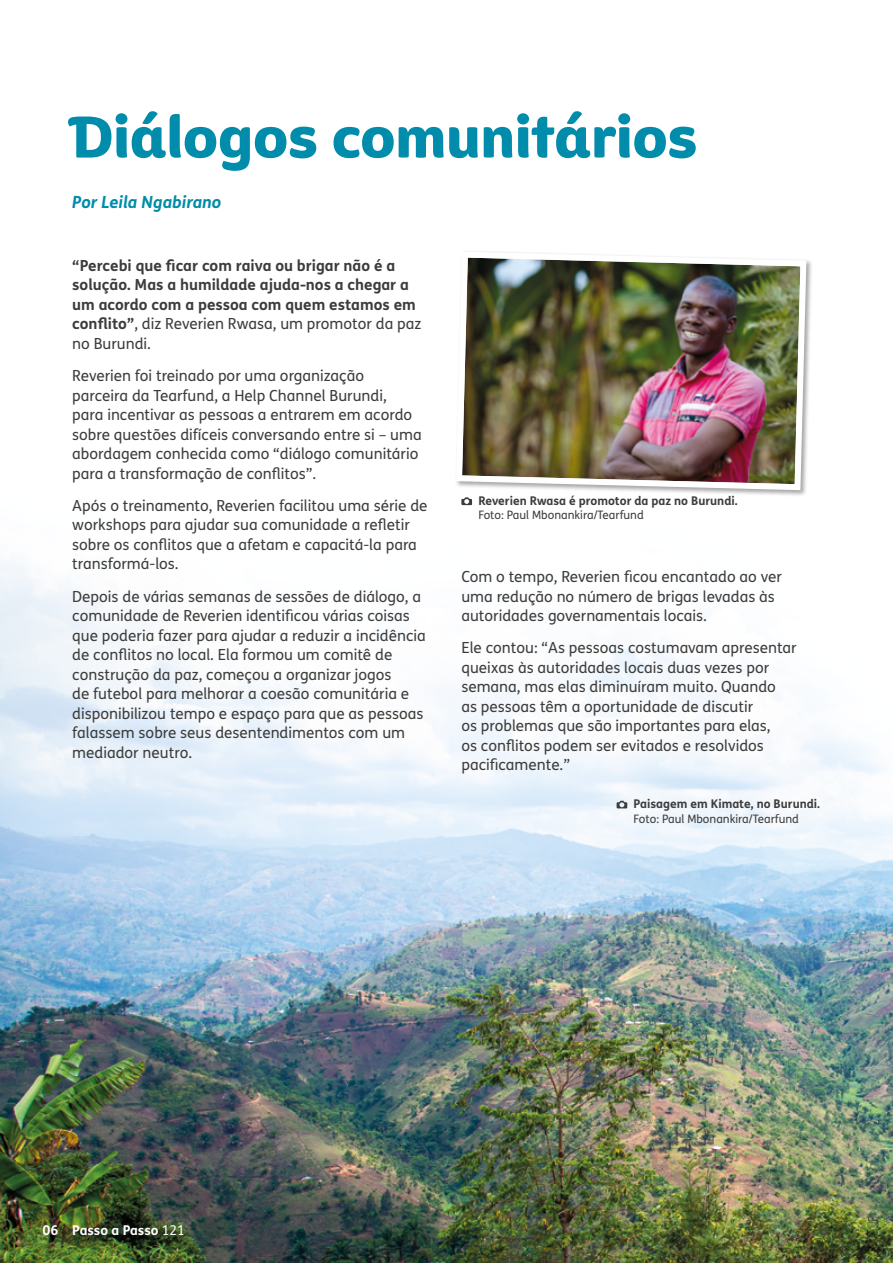
<style>
.page{position:relative;width:893px;height:1263px;background:#fff}
.page>*{position:absolute;margin:0;border:0;box-sizing:border-box;transform-origin:0 0}
.Heading_1{font:57px "Tearfund Sans";letter-spacing:-.005em;color:#008caa}
.Author{font:italic 700 16.8px "FS Me";color:#008caa}
.Body{font:15.3px/19.5px "FS Me";color:#3c3c3b}
.Body-2{font:700 15.3px/19.5px "FS Me";color:#3c3c3b}
.t1{font:700 13.5px "FS Me";color:#fff}
.Photo_caption{font:700 12px "FS Me";color:#3c3c3b}
.Photo_caption-2{font:11.7px "FS Me";color:#3c3c3b}
.s1{font-weight:400}
</style>
<div class="page">
<img style="left:0;top:501px;width:893px;height:762px">
<div style="left:455px;top:250px;width:358px;height:247px;background:#000;opacity:.35"></div>
<img style="left:455px;top:250px;width:354px;height:243px">
<svg style="left:461px;top:497px;width:11px;height:8px"></svg>
<svg style="left:617px;top:801px;width:10px;height:7px"></svg>
<h1 class="Heading_1" style="left:72px;top:85px;width:626px">Diálogos comunitários</h1>
<p class="Author" style="left:72px;top:188px;width:150px">Por Leila Ngabirano</p>
<p class="Body-2" style="left:72px;top:255px;width:351px">“Percebi que ficar com raiva ou brigar não é a solução. Mas a humildade ajuda-nos a chegar a um acordo com a pessoa com quem estamos em conflito”<span class="s1">, diz Reverien Rwasa, um promotor da paz no Burundi.</span></p>
<p class="Body" style="left:72px;top:366px;width:351px">Reverien foi treinado por uma organização parceira da Tearfund, a Help Channel Burundi, para incentivar as pessoas a entrarem em acordo sobre questões difíceis conversando entre si – uma abordagem conhecida como “diálogo comunitário para a transformação de conflitos”.</p>
<p class="Body" style="left:72px;top:495px;width:357px">Após o treinamento, Reverien facilitou uma série de workshops para ajudar sua comunidade a refletir sobre os conflitos que a afetam e capacitá-la para transformá-los.</p>
<p class="Body" style="left:72px;top:586px;width:355px">Depois de várias semanas de sessões de diálogo, a comunidade de Reverien identificou várias coisas que poderia fazer para ajudar a reduzir a incidência de conflitos no local. Ela formou um comitê de construção da paz, começou a organizar jogos<br>de futebol para melhorar a coesão comunitária e disponibilizou tempo e espaço para que as pessoas falassem sobre seus desentendimentos com um mediador neutro.</p>
<p class="Photo_caption" style="left:478px;top:492px;width:261px">Reverien Rwasa é promotor da paz no Burundi.</p>
<p class="Photo_caption-2" style="left:478px;top:507px;width:167px">Foto: Paul Mbonankira/Tearfund</p>
<p class="Body" style="left:461px;top:567px;width:322px">Com o tempo, Reverien ficou encantado ao ver uma redução no número de brigas levadas às autoridades governamentais locais.</p>
<p class="Body" style="left:461px;top:638px;width:337px">Ele contou: “As pessoas costumavam apresentar queixas às autoridades locais duas vezes por semana, mas elas diminuíram muito. Quando<br>as pessoas têm a oportunidade de discutir<br>os problemas que são importantes para elas,<br>os conflitos podem ser evitados e resolvidos pacificamente.”</p>
<p class="Photo_caption" style="left:634px;top:795px;width:188px">Paisagem em Kimate, no Burundi.</p>
<p class="Photo_caption-2" style="left:634px;top:810px;width:167px">Foto: Paul Mbonankira/Tearfund</p>
<p class="t1" style="left:43px;top:1220px;width:144px">06 Passo a Passo <span class="s1">121</span></p>
</div>
